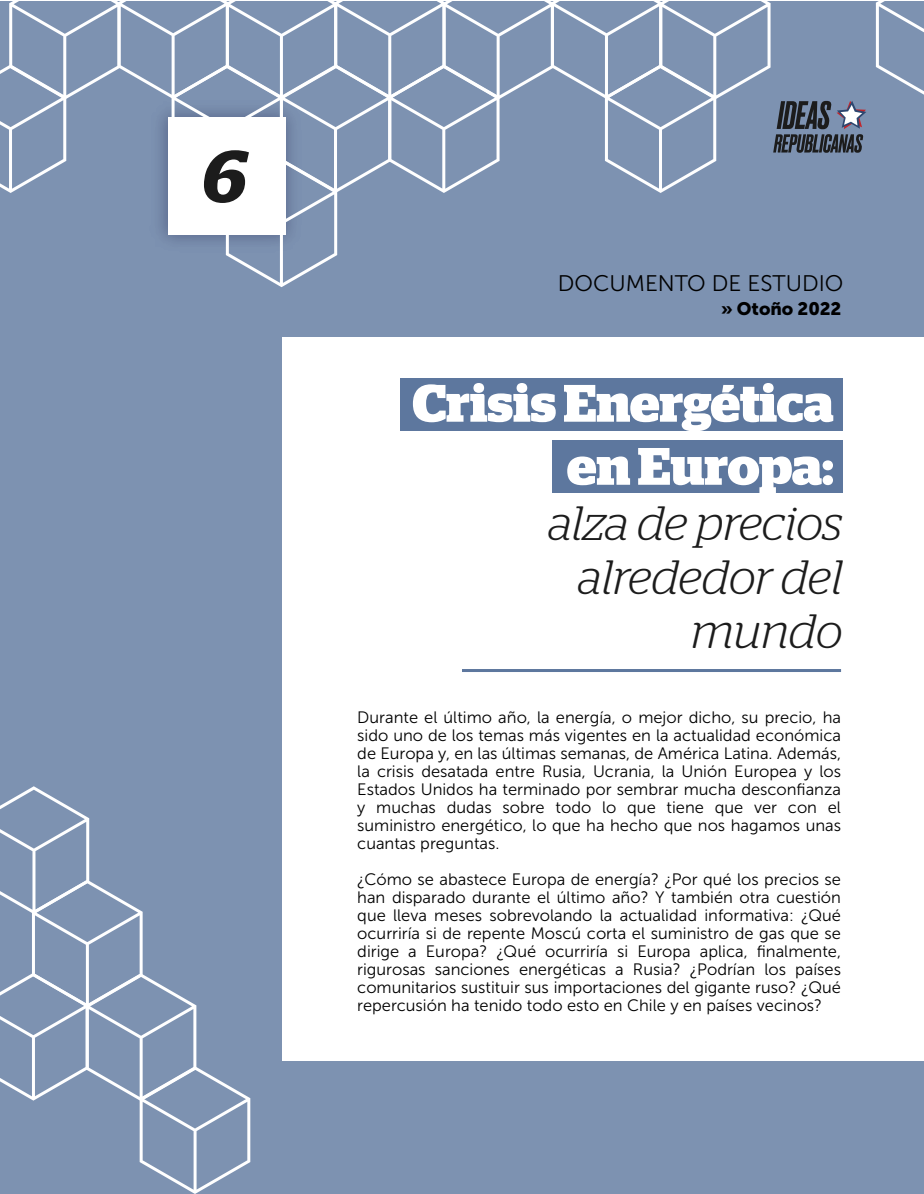
<style>
.page{position:relative;width:924px;height:1194px;background:#fff}
.page>*{position:absolute;margin:0;border:0;box-sizing:border-box;transform-origin:0 0}
.t1{font:italic 600 73.5px "Stag";color:#1c1c1c}
.t2{font:700 52.5px/63px "Stag";color:#fff;text-align:right}
.t3{font:italic 300 48px/54px "Stag";letter-spacing:-.005em;color:#1c1c1c;text-align:right}
.t4{font:22.5px "Museo Sans 300";color:#000}
.t5{font:18px "Museo Sans 900";color:#000}
.t6{font:16.5px/18px "Museo Sans 300";color:#000;text-align:justify}
</style>
<div class="page">
<div style="left:0;top:1px;width:923px;height:1192px;background:#7d92b1"></div>
<div style="left:282px;top:337px;width:641px;height:723px;background:#fff"></div>
<div style="left:400px;top:378px;width:442px;height:52px;background:#5d779e"></div>
<div style="left:552px;top:440px;width:290px;height:52px;background:#5d779e"></div>
<svg style="left:875px;top:1px;width:48px;height:93px"></svg>
<svg style="left:0;top:786px;width:250px;height:407px"></svg>
<svg style="left:0;top:1px;width:866px;height:286px"></svg>
<hr style="left:462px;top:668px;width:378px;height:3px;background:#5d779e">
<h1 class="t1" style="left:202px;top:120px;width:45px">6</h1>
<h3 class="t4" style="left:557px;top:271px;width:287px">DOCUMENTO DE ESTUDIO</h3>
<p class="t5" style="left:720px;top:298px;width:122px">» Otoño 2022</p>
<h2 class="t2" style="left:412px;top:367px;width:422px">Crisis Energética en Europa:</h2>
<h3 class="t3" style="left:548px;top:491px;width:296px">alza de precios alrededor del mundo</h3>
<p class="t6" style="left:357px;top:708px;width:485px">Durante el último año, la energía, o mejor dicho, su precio, ha sido uno de los temas más vigentes en la actualidad económica de Europa y, en las últimas semanas, de América Latina. Además, la crisis desatada entre Rusia, Ucrania, la Unión Europea y los Estados Unidos ha terminado por sembrar mucha desconfianza y muchas dudas sobre todo lo que tiene que ver con el suministro energético, lo que ha hecho que nos hagamos unas cuantas preguntas.</p>
<p class="t6" style="left:357px;top:870px;width:485px">¿Cómo se abastece Europa de energía? ¿Por qué los precios se han disparado durante el último año? Y también otra cuestión que lleva meses sobrevolando la actualidad informativa: ¿Qué ocurriría si de repente Moscú corta el suministro de gas que se dirige a Europa? ¿Qué ocurriría si Europa aplica, finalmente, rigurosas sanciones energéticas a Rusia? ¿Podrían los países comunitarios sustituir sus importaciones del gigante ruso? ¿Qué repercusión ha tenido todo esto en Chile y en países vecinos?</p>
</div>
